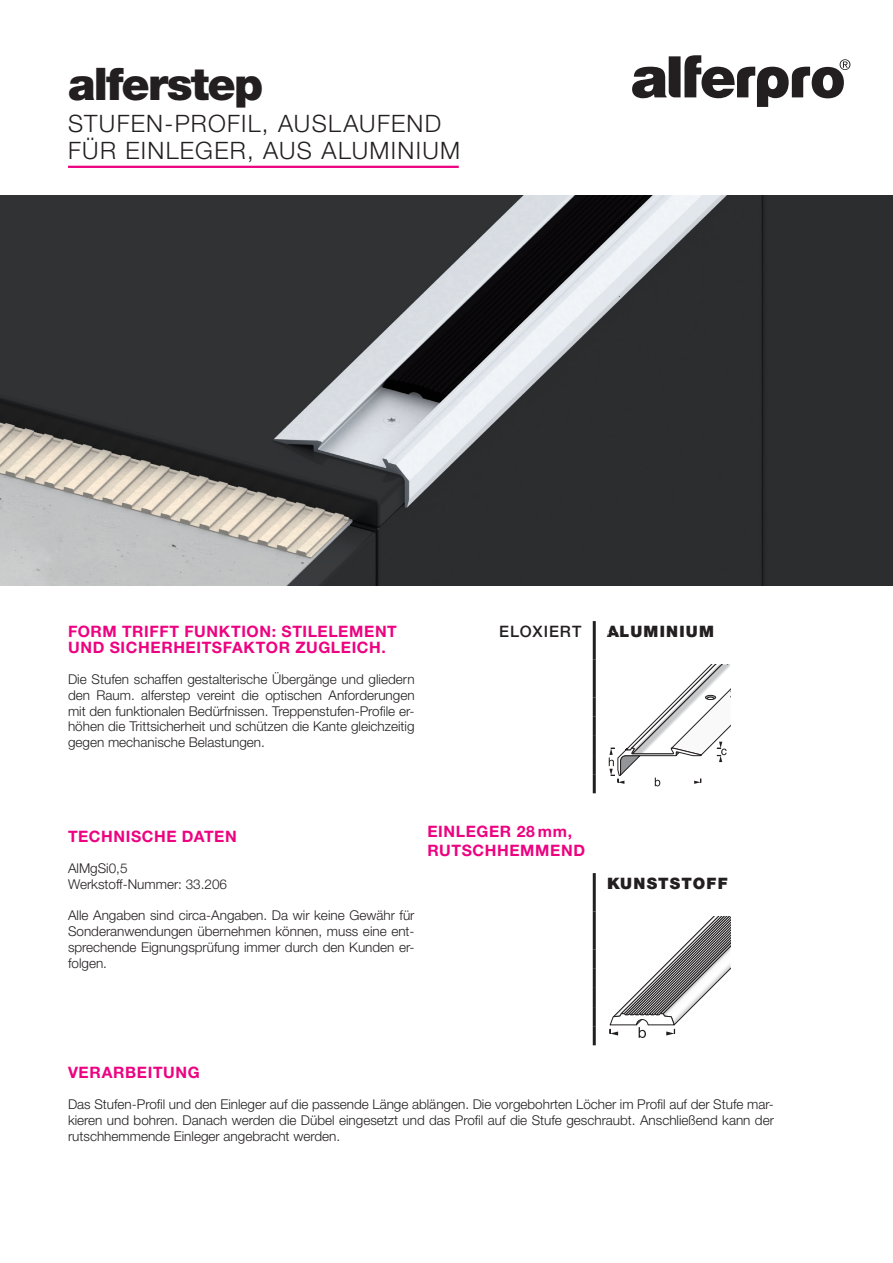
<style>
.page{position:relative;width:893px;height:1263px;background:#fff}
.page>*{position:absolute;margin:0;border:0;box-sizing:border-box;transform-origin:0 0}
.t1{font:900 45px "Helvetica Neue LT Std";letter-spacing:-.04em;color:#231f20}
.t2{font:300 24px/27.5px "Helvetica Neue LT Std";letter-spacing:.055em;color:#231f20}
.t3{font:700 15.75px/15.8px "Helvetica Neue LT Std";letter-spacing:.04em;color:#ed0280}
.t4{font:900 15.75px "Helvetica Neue LT Std";letter-spacing:.075em;color:#231f20}
.t5{font:500 15.75px "Helvetica Neue LT Std";letter-spacing:.065em;color:#231f20}
.t6{font:300 13.5px/15.8px "Helvetica Neue LT Std";color:#231f20;text-align:justify}
</style>
<div class="page">
<svg style="left:632px;top:55px;width:218px;height:52px"></svg>
<svg style="left:609px;top:664px;width:121px;height:122px"></svg>
<svg style="left:610px;top:916px;width:120px;height:122px"></svg>
<hr style="left:593px;top:621px;width:3px;height:38px;background:#231f20">
<hr style="left:593px;top:659px;width:3px;height:39px;background:#231f20">
<hr style="left:593px;top:698px;width:3px;height:19px;background:#231f20">
<hr style="left:593px;top:717px;width:3px;height:19px;background:#231f20">
<hr style="left:593px;top:736px;width:3px;height:19px;background:#231f20">
<hr style="left:593px;top:755px;width:3px;height:19px;background:#231f20">
<hr style="left:593px;top:774px;width:3px;height:19px;background:#231f20">
<hr style="left:593px;top:873px;width:3px;height:38px;background:#231f20">
<hr style="left:593px;top:911px;width:3px;height:39px;background:#231f20">
<hr style="left:593px;top:950px;width:3px;height:19px;background:#231f20">
<hr style="left:593px;top:969px;width:3px;height:19px;background:#231f20">
<hr style="left:593px;top:988px;width:3px;height:19px;background:#231f20">
<hr style="left:593px;top:1007px;width:3px;height:19px;background:#231f20">
<hr style="left:593px;top:1026px;width:3px;height:19px;background:#231f20">
<hr style="left:68px;top:166px;width:391px;height:2px;background:#ed0280">
<img style="left:0;top:196px;width:893px;height:390px">
<h1 class="t1" style="left:68px;top:57px;width:197px">alferstep</h1>
<h2 class="t2" style="left:68px;top:109px;width:394px">STUFEN-PROFIL, AUSLAUFEND<br>FÜR EINLEGER, AUS ALUMINIUM</h2>
<p class="t3" style="left:68px;top:623px;width:330px">FORM TRIFFT FUNKTION: STILELEMENT<br>UND SICHERHEITSFAKTOR ZUGLEICH.</p>
<p class="t6" style="left:68px;top:671px;width:348px">Die Stufen schaffen gestalterische Übergänge und gliedern den Raum. alferstep vereint die optischen Anforderungen mit den funktionalen Bedürfnissen. Treppenstufen-Profile er&shy;höhen die Trittsicherheit und schützen die Kante gleichzeitig gegen mechanische Belastungen.</p>
<p class="t5" style="left:499px;top:622px;width:84px">ELOXIERT</p>
<p class="t4" style="left:607px;top:622px;width:109px">ALUMINIUM</p>
<p class="t3" style="left:68px;top:828px;width:170px">TECHNISCHE DATEN</p>
<p class="t6" style="left:68px;top:860px;width:161px">AlMgSi0,5<br>Werkstoff-Nummer: 33.206</p>
<p class="t6" style="left:68px;top:907px;width:348px">Alle Angaben sind circa-Angaben. Da wir keine Gewähr für Sonderanwendungen übernehmen können, muss eine ent&shy;sprechende Eignungsprüfung immer durch den Kunden er&shy;folgen.</p>
<p class="t3" style="left:427px;top:822px;width:159px;line-height:18.9px">EINLEGER 28 mm,<br>RUTSCHHEMMEND</p>
<p class="t4" style="left:607px;top:874px;width:122px">KUNSTSTOFF</p>
<p class="t3" style="left:68px;top:1064px;width:133px">VERARBEITUNG</p>
<p class="t6" style="left:68px;top:1096px;width:707px">Das Stufen-Profil und den Einleger auf die passende Länge ablängen. Die vorgebohrten Löcher im Profil auf der Stufe mar&shy;kieren und bohren. Danach werden die Dübel eingesetzt und das Profil auf die Stufe geschraubt. Anschließend kann der rutschhemmende Einleger angebracht werden.</p>
</div>
